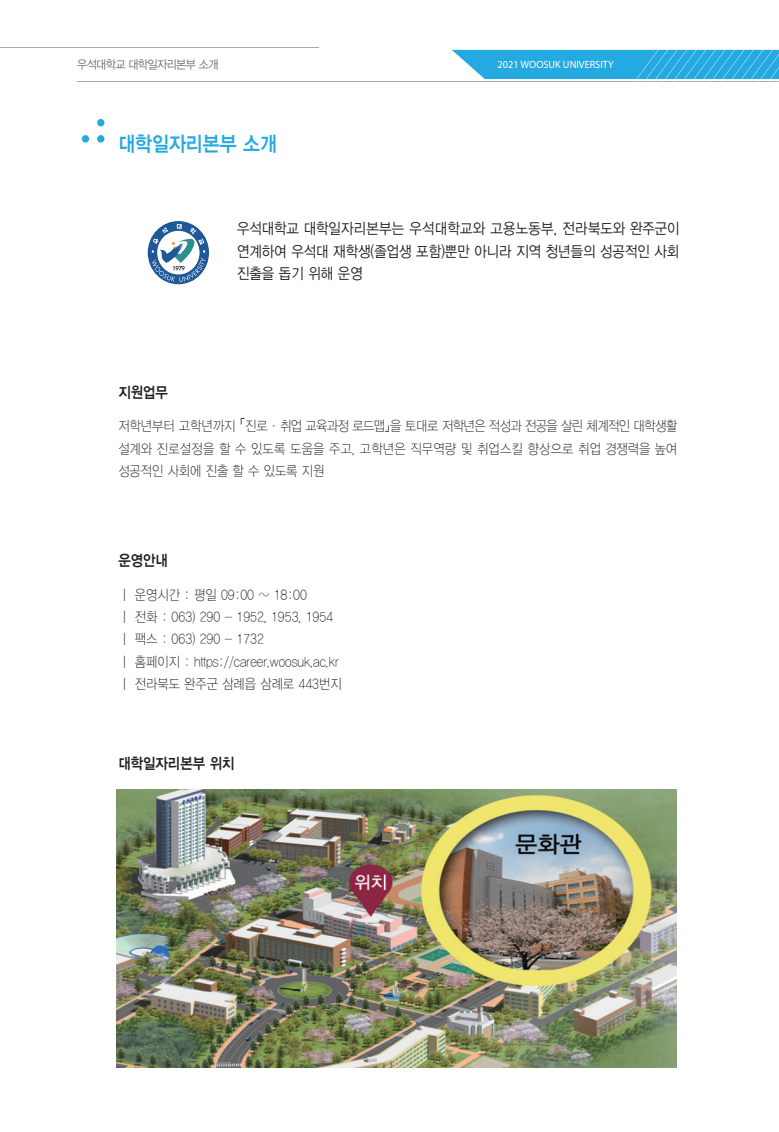
<style>
.page{position:relative;width:779px;height:1132px;background:#fff}
.page>*{position:absolute;margin:0;border:0;box-sizing:border-box;transform-origin:0 0}
.t1{font:20.7px "YDIYGO340";color:#24aae1;scale:.88 1}
.t2{font:15.15px/22.4px "YDIYGO320";color:#231f20;text-align:justify;scale:.88 1}
.t3{font:15.15px "YDIYGO340";color:#231f20;scale:.88 1}
.t4{font:13.8px/22.4px "YDIYGO310";color:#231f20;text-align:justify;scale:.88 1}
.t5{font:11.85px "YDIYGO320";letter-spacing:-.05em;color:#6c6d70;scale:.93 1}
.t6{font:10.5px "Myriad Pro";color:#fff}
.s1{font-family:"YDI Web Dotum"}
</style>
<div class="page">
<div style="left:82px;top:135px;width:7px;height:7px;background:#24aae1;border-radius:50%"></div>
<div style="left:97px;top:135px;width:7px;height:7px;background:#24aae1;border-radius:50%"></div>
<div style="left:97px;top:119px;width:7px;height:7px;background:#24aae1;border-radius:50%"></div>
<svg style="left:148px;top:221px;width:61px;height:63px"></svg>
<img style="left:116px;top:789px;width:559px;height:277px">
<hr style="left:0;top:47px;width:318px;height:1px;background:#a8a9ad">
<hr style="left:77px;top:81px;width:701px;height:1px;background:#a8a9ad">
<svg style="left:452px;top:49px;width:326px;height:33px;background:#48b6e3"></svg>
<p class="t5" style="left:77px;top:58px;width:153px">우석대학교 대학일자리본부 소개</p>
<p class="t6" style="left:497px;top:58px;width:118px">2021 WOOSUK UNIVERSITY</p>
<h1 class="t1" style="left:118px;top:132px;width:181px">대학일자리본부 소개</h1>
<p class="t2" style="left:237px;top:218px;width:504px">우석대학교 대학일자리본부는 우석대학교와 고용노동부, 전라북도와 완주군이 연계하여 우석대 재학생(졸업생 포함)뿐만 아니라 지역 청년들의 성공적인 사회 진출을 돕기 위해 운영</p>
<p class="t3" style="left:118px;top:383px;width:58px">지원업무</p>
<p class="t4" style="left:118px;top:415px;width:636px">저학년부터 고학년까지 <span class="s1">「</span>진로·취업 교육과정 로드맵<span class="s1">」</span>을 토대로 저학년은 적성과 전공을 살린 체계적인 대학생활 설계와 진로설정을 할 수 있도록 도움을 주고, 고학년은 직무역량 및 취업스킬 향상으로 취업 경쟁력을 높여 성공적인 사회에 진출 할 수 있도록 지원</p>
<p class="t3" style="left:118px;top:551px;width:58px">운영안내</p>
<p class="t4" style="left:118px;top:583px;width:255px;text-align:left">ㅣ 운영시간 : 평일 09:00 ~ 18:00<br>ㅣ 전화 : 063) 290 - 1952, 1953, 1954ㅣ 팩스 : 063) 290 - 1732<br>ㅣ 홈페이지 : https://career.woosuk.ac.krㅣ 전라북도 완주군 삼례읍 삼례로 443번지</p>
<p class="t3" style="left:118px;top:754px;width:133px">대학일자리본부 위치</p>
</div>
